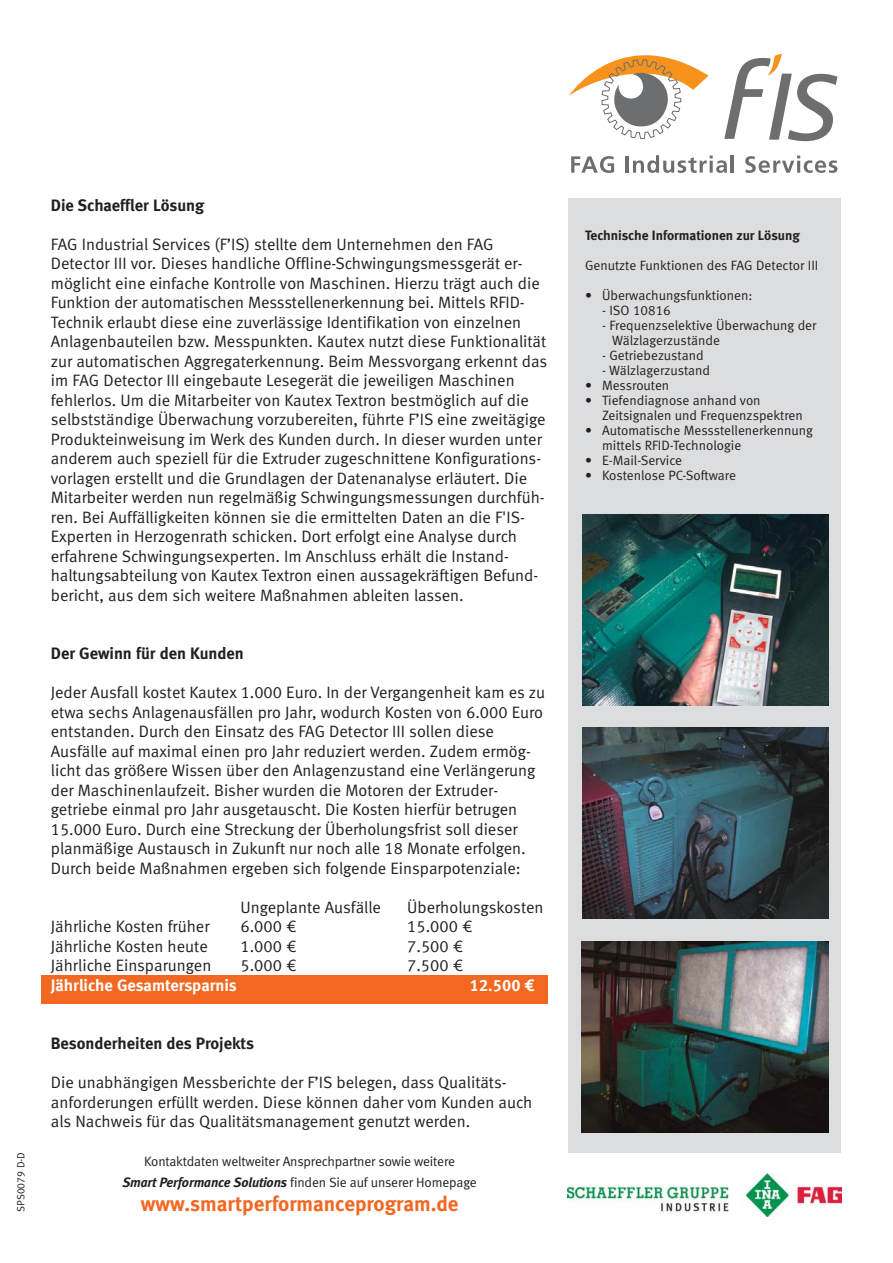
<style>
.page{position:relative;width:893px;height:1263px;background:#fff}
.page>*{position:absolute;margin:0;border:0;box-sizing:border-box;transform-origin:0 0}
.t1{font:21px "Meta Bold LF";color:#f26721}
.t2{font:16.5px/19.5px "Meta Normal LF";color:#231f20}
.t3{font:16.5px "Meta Bold LF";color:#231f20}
.t4{font:16.5px "Meta Bold LF";color:#fff}
.t5{font:13.5px/15px "Meta Normal LF";color:#231f20}
.t6{font:13.5px "Meta Bold LF";color:#231f20}
.t7{font:10.5px "Meta Normal LF";color:#231f20}
.s1{font-family:"Meta Bold LF";font-style:italic}
</style>
<div class="page">
<div style="left:41px;top:975px;width:507px;height:28px;background:#f26721"></div>
<svg style="left:571px;top:156px;width:43px;height:17px"></svg>
<hr style="left:625px;top:156px;width:4px;height:17px;background:#6c6e70">
<svg style="left:633px;top:155px;width:94px;height:18px"></svg>
<hr style="left:731px;top:155px;width:3px;height:18px;background:#6c6e70">
<svg style="left:745px;top:156px;width:92px;height:17px"></svg>
<svg style="left:724px;top:54px;width:113px;height:87px"></svg>
<svg style="left:569px;top:55px;width:139px;height:84px"></svg>
<img style="left:567px;top:1174px;width:275px;height:42px">
<div style="left:568px;top:199px;width:273px;height:954px;background:#dcddde"></div>
<img style="left:581px;top:942px;width:247px;height:190px">
<img style="left:582px;top:727px;width:246px;height:192px">
<img style="left:582px;top:515px;width:246px;height:191px">
<p class="t7" style="left:17px;top:1212px;width:61px;rotate:-90deg">SPS0079 D-D</p>
<p class="t3" style="left:51px;top:199px;width:155px">Die Schaeffler Lösung</p>
<p class="t2" style="left:51px;top:236px;width:498px">FAG Industrial Services (F’IS) stellte dem Unternehmen den FAG Detector III vor. Dieses handliche Offline-Schwingungsmessgerät er&shy;möglicht eine einfache Kontrolle von Maschinen. Hierzu trägt auch die Funktion der automatischen Messstellenerkennung bei. Mittels RFID-Technik erlaubt diese eine zuverlässige Identifikation von einzelnen Anlagenbauteilen bzw. Messpunkten. Kautex nutzt diese Funktionalität zur automatischen Aggregaterkennung. Beim Messvorgang erkennt das im FAG Detector III eingebaute Lesegerät die jeweiligen Maschinen fehlerlos. Um die Mitarbeiter von Kautex Textron bestmöglich auf die selbstständige Überwachung vorzubereiten, führte F’IS eine zweitägige Produkteinweisung im Werk des Kunden durch. In dieser wurden unter anderem auch speziell für die Extruder zugeschnittene Konfigurations&shy;vorlagen erstellt und die Grundlagen der Datenanalyse erläutert. Die Mitarbeiter werden nun regelmäßig Schwingungsmessungen durchfüh&shy;ren. Bei Auffälligkeiten können sie die ermittelten Daten an die F'IS-Experten in Herzogenrath schicken. Dort erfolgt eine Analyse durch erfahrene Schwingungsexperten. Im Anschluss erhält die Instand&shy;haltungsabteilung von Kautex Textron einen aussagekräftigen Befund&shy;bericht, aus dem sich weitere Maßnahmen ableiten lassen.</p>
<p class="t3" style="left:51px;top:647px;width:194px">Der Gewinn für den Kunden</p>
<p class="t2" style="left:51px;top:684px;width:496px">Jeder Ausfall kostet Kautex 1.000 Euro. In der Vergangenheit kam es zu etwa sechs Anlagenausfällen pro Jahr, wodurch Kosten von 6.000 Euro entstanden. Durch den Einsatz des FAG Detector III sollen diese Ausfälle auf maximal einen pro Jahr reduziert werden. Zudem ermög&shy;licht das größere Wissen über den Anlagenzustand eine Verlängerung der Maschinenlaufzeit. Bisher wurden die Motoren der Extruder&shy;getriebe einmal pro Jahr ausgetauscht. Die Kosten hierfür betrugen 15.000 Euro. Durch eine Streckung der Überholungsfrist soll dieser planmäßige Austausch in Zukunft nur noch alle 18 Monate erfolgen.<br>Durch beide Maßnahmen ergeben sich folgende Einsparpotenziale:</p>
<p class="t2" style="left:240px;top:899px;width:142px">Ungeplante Ausfälle</p>
<p class="t2" style="left:407px;top:899px;width:138px">Überholungskosten</p>
<p class="t2" style="left:51px;top:918px;width:160px">Jährliche Kosten früher</p>
<p class="t2" style="left:240px;top:918px;width:58px">6.000 €</p>
<p class="t2" style="left:407px;top:918px;width:67px">15.000 €</p>
<p class="t2" style="left:51px;top:938px;width:158px">Jährliche Kosten heute</p>
<p class="t2" style="left:240px;top:938px;width:58px">1.000 €</p>
<p class="t2" style="left:407px;top:938px;width:58px">7.500 €</p>
<p class="t2" style="left:51px;top:957px;width:162px">Jährliche Einsparungen</p>
<p class="t2" style="left:240px;top:957px;width:58px">5.000 €</p>
<p class="t2" style="left:407px;top:957px;width:58px">7.500 €</p>
<p class="t4" style="left:51px;top:979px;width:187px">Jährliche Gesamtersparnis</p>
<p class="t4" style="left:470px;top:979px;width:67px">12.500 €</p>
<p class="t3" style="left:51px;top:1037px;width:205px">Besonderheiten des Projekts</p>
<p class="t2" style="left:51px;top:1074px;width:483px">Die unabhängigen Messberichte der F’IS belegen, dass Qualitäts&shy;anforderungen erfüllt werden. Diese können daher vom Kunden auch als Nachweis für das Qualitätsmanagement genutzt werden.</p>
<p class="t5" style="left:122px;top:1152px;width:356px;line-height:21px;text-align:center">Kontaktdaten weltweiter Ansprechpartner sowie weitere<br><span class="s1">Smart Performance Solutions</span> finden Sie auf unserer Homepage</p>
<p class="t1" style="left:141px;top:1196px;width:319px">www.smartperformanceprogram.de</p>
<p class="t6" style="left:585px;top:230px;width:216px">Technische Informationen zur Lösung</p>
<p class="t5" style="left:585px;top:259px;width:235px">Genutzte Funktionen des FAG Detector III</p>
<p class="t5" style="left:585px;top:289px;width:169px">• Überwachungsfunktionen:</p>
<p class="t5" style="left:602px;top:304px;width:70px">- ISO 10816</p>
<p class="t5" style="left:612px;top:319px;width:206px;text-indent:-10px">- Frequenzselektive Überwachung der<br>Wälzlagerzustände</p>
<p class="t5" style="left:602px;top:349px;width:103px">- Getriebezustand</p>
<p class="t5" style="left:602px;top:364px;width:110px">- Wälzlagerzustand</p>
<p class="t5" style="left:585px;top:379px;width:86px">• Messrouten</p>
<p class="t5" style="left:602px;top:394px;width:202px;text-indent:-17px">• Tiefendiagnose anhand von<br>Zeitsignalen und Frequenzspektren</p>
<p class="t5" style="left:602px;top:424px;width:212px;text-indent:-17px">• Automatische Messstellenerkennung mittels RFID-Technologie</p>
<p class="t5" style="left:585px;top:454px;width:99px">• E-Mail-Service</p>
<p class="t5" style="left:585px;top:469px;width:152px">• Kostenlose PC-Software</p>
</div>
